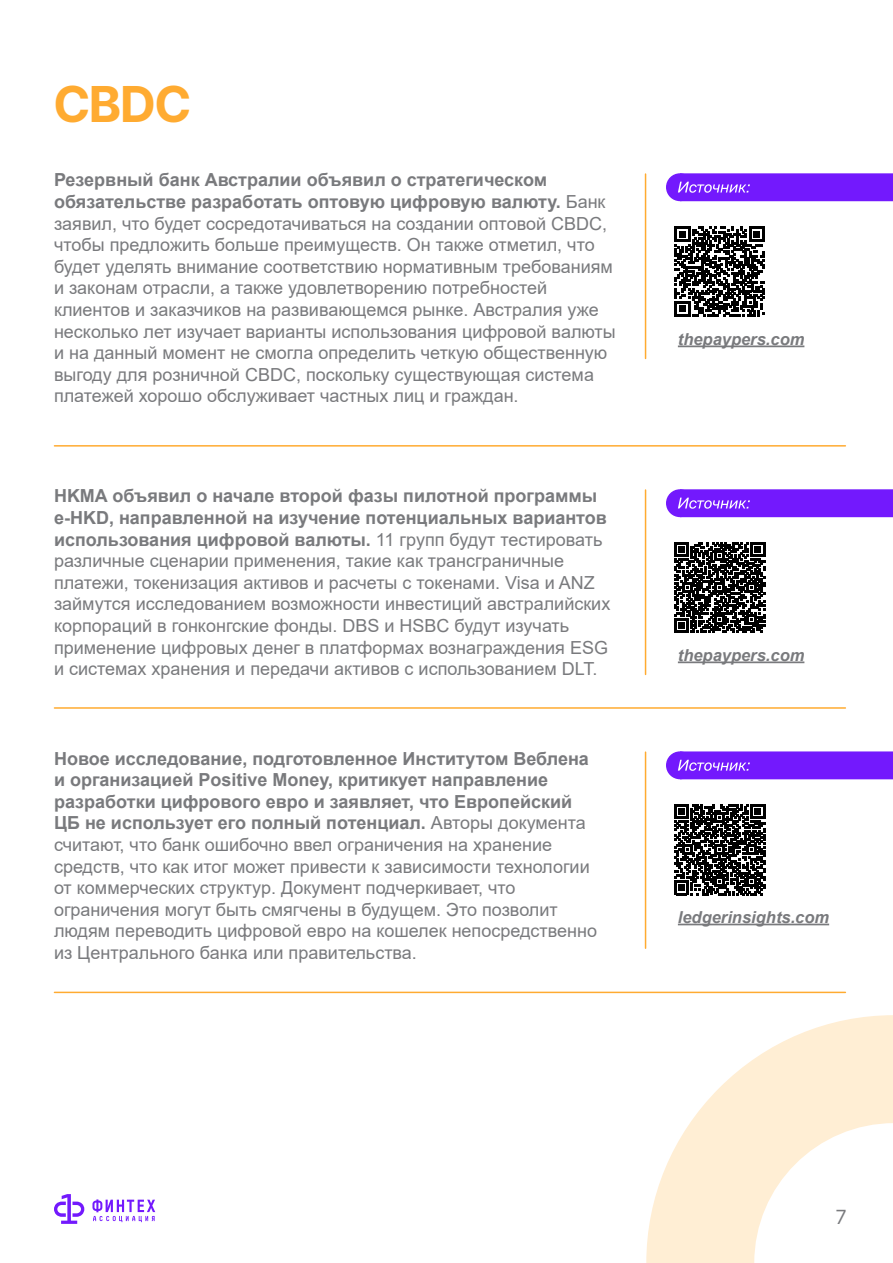
<style>
.page{position:relative;width:893px;height:1263px;background:#fff}
.page>*{position:absolute;margin:0;border:0;box-sizing:border-box;transform-origin:0 0}
.t1{font:700 49.5px "Inter Tight";color:#ffab31}
.t2{font:19.5px "Inter Tight";color:#797a7d}
.t3{font:18px/21.6px "Arial";color:#797a7d}
.t4{font:italic 700 16.5px "Arial";color:#797a7d}
.s1{font-weight:700}
</style>
<div class="page">
<svg style="left:92px;top:1199px;width:63px;height:23px"></svg>
<svg style="left:54px;top:1194px;width:30px;height:30px"></svg>
<div style="left:681px;top:174px;width:211px;height:26px;background:#7319fd"></div>
<div style="left:680px;top:173px;width:213px;height:28px;border:2px solid #7319fd"></div>
<div style="left:667px;top:174px;width:26px;height:26px;background:#7319fd;border-radius:50%"></div>
<div style="left:666px;top:173px;width:28px;height:28px;border:2px solid #7319fd;border-radius:50%"></div>
<svg style="left:678px;top:182px;width:72px;height:11px"></svg>
<div style="left:681px;top:490px;width:211px;height:26px;background:#7319fd"></div>
<div style="left:680px;top:489px;width:213px;height:28px;border:2px solid #7319fd"></div>
<div style="left:667px;top:490px;width:26px;height:26px;background:#7319fd;border-radius:50%"></div>
<div style="left:666px;top:489px;width:28px;height:28px;border:2px solid #7319fd;border-radius:50%"></div>
<svg style="left:678px;top:498px;width:72px;height:11px"></svg>
<div style="left:681px;top:752px;width:211px;height:26px;background:#7319fd"></div>
<div style="left:680px;top:751px;width:213px;height:28px;border:2px solid #7319fd"></div>
<div style="left:667px;top:752px;width:26px;height:26px;background:#7319fd;border-radius:50%"></div>
<div style="left:666px;top:751px;width:28px;height:28px;border:2px solid #7319fd;border-radius:50%"></div>
<svg style="left:678px;top:760px;width:72px;height:11px"></svg>
<hr style="left:678px;top:345px;width:126px;height:2px;background:#797a7d">
<hr style="left:678px;top:661px;width:126px;height:2px;background:#797a7d">
<hr style="left:678px;top:924px;width:151px;height:1px;background:#797a7d">
<svg style="left:675px;top:227px;width:89px;height:89px"></svg>
<svg style="left:674px;top:542px;width:91px;height:91px"></svg>
<svg style="left:674px;top:804px;width:91px;height:91px"></svg>
<hr style="left:645px;top:174px;width:1px;height:184px;background:#ffab31">
<hr style="left:645px;top:490px;width:1px;height:184px;background:#ffab31">
<hr style="left:645px;top:752px;width:1px;height:196px;background:#ffab31">
<hr style="left:54px;top:445px;width:791px;height:2px;background:#ffab31">
<hr style="left:54px;top:707px;width:791px;height:2px;background:#ffab31">
<hr style="left:54px;top:992px;width:791px;height:1px;background:#ffab31">
<svg style="left:646px;top:1015px;width:247px;height:248px;fill:#ffeed4"></svg>
<h1 class="t1" style="left:54px;top:68px;width:138px">CBDC</h1>
<p class="t3" style="left:54px;top:169px;width:563px"><span class="s1">Резервный банк Австралии объявил о стратегическом обязательстве разработать оптовую цифровую валюту.</span> Банк заявил, что будет сосредотачиваться на создании оптовой CBDC, чтобы предложить больше преимуществ. Он также отметил, что будет уделять внимание соответствию нормативным требованиям и законам отрасли, а также удовлетворению потребностей клиентов и заказчиков на развивающемся рынке. Австралия уже несколько лет изучает варианты использования цифровой валюты и на данный момент не смогла определить четкую общественную выгоду для розничной CBDC, поскольку существующая система платежей хорошо обслуживает частных лиц и граждан.</p>
<p class="t3" style="left:54px;top:485px;width:558px"><span class="s1">HKMA объявил о начале второй фазы пилотной программы e-HKD, направленной на изучение потенциальных вариантов использования цифровой валюты.</span> 11 групп будут тестировать различные сценарии применения, такие как трансграничные платежи, токенизация активов и расчеты с токенами. Visa и ANZ займутся исследованием возможности инвестиций австралийских корпораций в гонконгские фонды. DBS и HSBC будут изучать применение цифровых денег в платформах вознаграждения ESG и системах хранения и передачи активов с использованием DLT.</p>
<p class="t3" style="left:54px;top:747px;width:545px"><span class="s1">Новое исследование, подготовленное Институтом Веблена и организацией Positive Money, критикует направление разработки цифрового евро и заявляет, что Европейский ЦБ не использует его полный потенциал.</span> Авторы документа считают, что банк ошибочно ввел ограничения на хранение средств, что как итог может привести к зависимости технологии от коммерческих структур. Документ подчеркивает, что ограничения могут быть смягчены в будущем. Это позволит людям переводить цифровой евро на кошелек непосредственно из Центрального банка или правительства.</p>
<p class="t4" style="left:678px;top:328px;width:128px">thepaypers.com</p>
<p class="t4" style="left:678px;top:644px;width:128px">thepaypers.com</p>
<p class="t4" style="left:678px;top:906px;width:153px">ledgerinsights.com</p>
<p class="t2" style="left:836px;top:1202px;width:12px">7</p>
</div>
